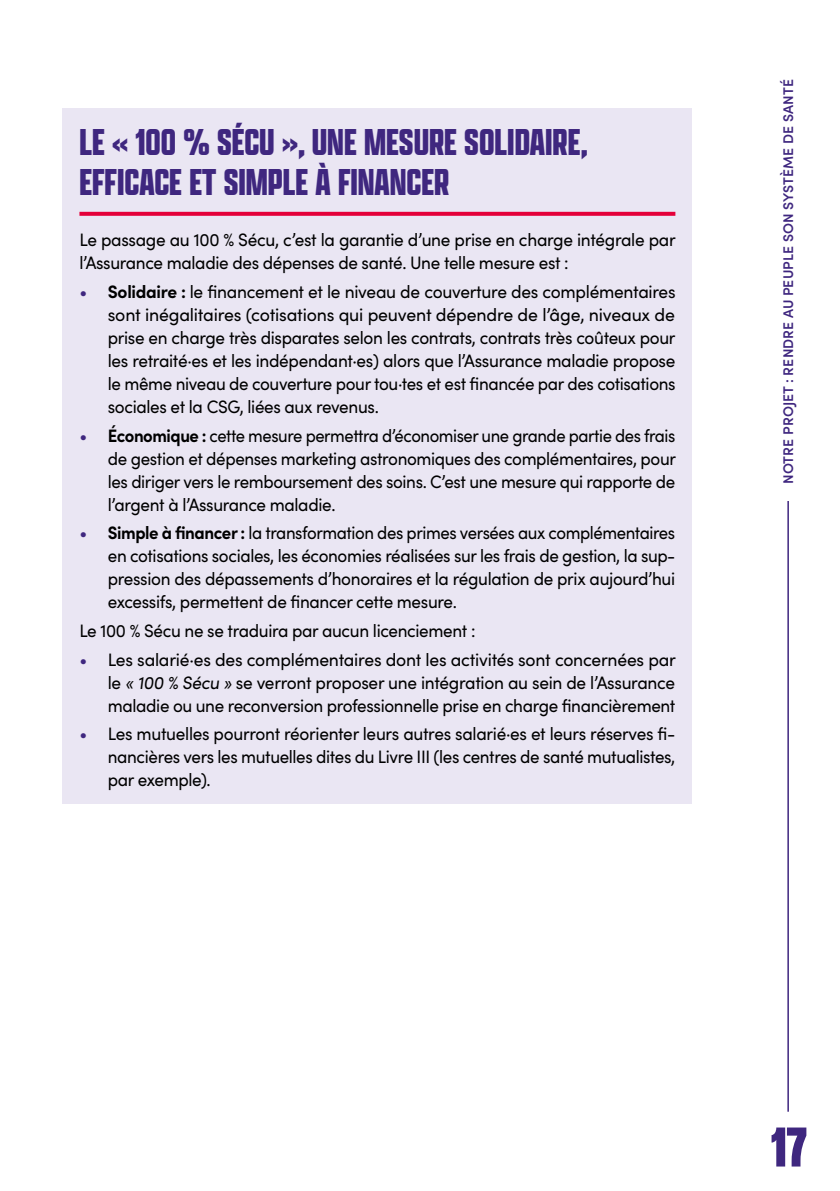
<style>
.page{position:relative;width:840px;height:1191px;background:#fff}
.page>*{position:absolute;margin:0;border:0;box-sizing:border-box;transform-origin:0 0}
.t1{font:900 60px "Apotek Comp";color:#3f277f}
.Chap_H3_sans_liste{font:700 40px/40px "Apotek Comp";color:#3f277f}
.Chap_Body{font:18px/23px "Sofia Pro";letter-spacing:-.02em;color:#000;text-align:justify;scale:.96 1}
.Chap_Body-2{font:18px/23px "Sofia Pro";letter-spacing:-.02em;color:#000;text-align:justify;scale:.93 1}
.Chap_Body-3{font:18px/23px "Sofia Pro";letter-spacing:-.02em;color:#000;text-align:justify}
.Chap_Body-4{font:18px "Sofia Pro";letter-spacing:-.02em;color:#000;scale:.95 1}
.Chap_Titre_courant{font:600 14px "Sofia Pro";letter-spacing:.01em;color:#3f277f}
.s1{color:#3f277f}
.s2{font-weight:700}
</style>
<div class="page">
<div style="left:62px;top:108px;width:630px;height:695px;background:#eae6f3"></div>
<svg style="left:79px;top:212px;width:596px;height:4px;background:#e40a41"></svg>
<hr style="left:787px;top:108px;width:1px;height:1003px;background:#3f277f">
<p class="Chap_H3_sans_liste" style="left:79px;top:121px;width:510px">LE « 100 % SÉCU », UNE MESURE SOLIDAIRE,<br>EFFICACE ET SIMPLE À FINANCER</p>
<p class="Chap_Body" style="left:79px;top:227px;width:622px">Le passage au 100 % Sécu, c’est la garantie d’une prise en charge intégrale par l’Assurance maladie des dépenses de santé. Une telle mesure est :</p>
<p class="Chap_Body" style="left:108px;top:279px;width:592px;text-indent:-28px"><span class="s1">•</span> <span class="s2">Solidaire :</span> le financement et le niveau de couverture des complémentaires sont inégalitaires (cotisations qui peuvent dépendre de l’âge, niveaux de prise en charge très disparates selon les contrats, contrats très coûteux pour les retraité·es et les indépendant·es) alors que l’Assurance maladie propose le même niveau de couverture pour tou·tes et est financée par des cotisations sociales et la CSG, liées aux revenus.</p>
<p class="Chap_Body-2" style="left:108px;top:423px;width:612px;text-indent:-28px"><span class="s1">•</span> <span class="s2">Économique :</span> cette mesure permettra d’économiser une grande partie des frais de gestion et dépenses marketing astronomiques des complémentaires, pour les diriger vers le remboursement des soins. C’est une mesure qui rapporte de l’argent à l’Assurance maladie.</p>
<p class="Chap_Body-2" style="left:108px;top:520px;width:611px;text-indent:-28px"><span class="s1">•</span> <span class="s2">Simple à financer :</span> la transformation des primes versées aux complémentaires en cotisations sociales, les économies réalisées sur les frais de gestion, la sup&shy;pression des dépassements d’honoraires et la régulation de prix aujourd’hui excessifs, permettent de financer cette mesure.</p>
<p class="Chap_Body-4" style="left:79px;top:617px;width:418px">Le 100 % Sécu ne se traduira par aucun licenciement :</p>
<p class="Chap_Body-3" style="left:108px;top:647px;width:569px;text-indent:-28px"><span class="s1">•</span> Les salarié·es des complémentaires dont les activités sont concernées par le « 100% Sécu » se verront proposer une intégration au sein de l’Assurance maladie ou une reconversion professionnelle prise en charge financièrement</p>
<p class="Chap_Body" style="left:108px;top:721px;width:592px;text-indent:-28px"><span class="s1">•</span> Les mutuelles pourront réorienter leurs autres salarié·es et leurs réserves fi&shy;nancières vers les mutuelles dites du Livre III (les centres de santé mutualistes, par exemple).</p>
<p class="Chap_Titre_courant" style="left:777px;top:484px;width:406px;rotate:-90deg">NOTRE PROJET : RENDRE AU PEUPLE SON SYSTÈME DE SANTÉ</p>
<h1 class="t1" style="left:770px;top:1110px;width:38px">17</h1>
</div>
